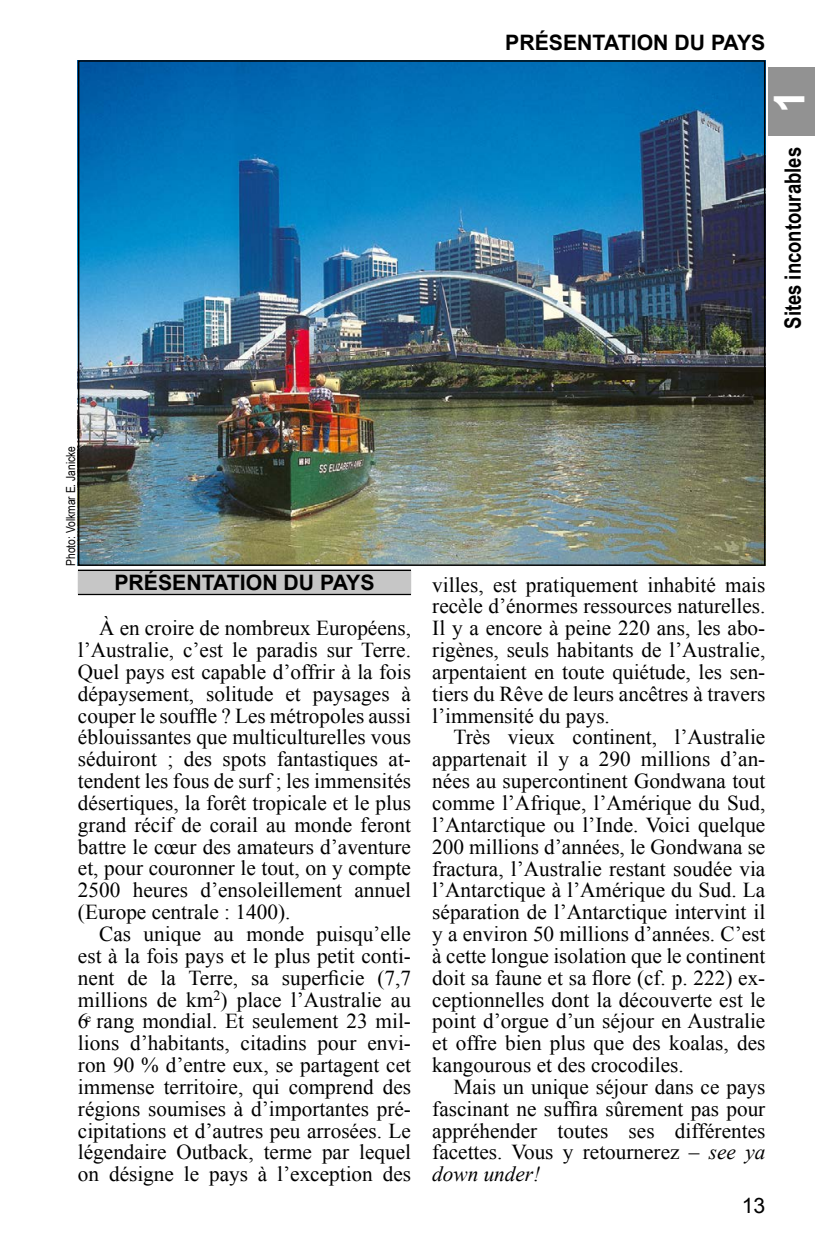
<style>
.page{position:relative;width:815px;height:1241px;background:#fff}
.page>*{position:absolute;margin:0;border:0;box-sizing:border-box;transform-origin:0 0}
.t1{font:700 42.5px "Arial";color:#fff}
.t2{font:700 22.5px "Arial Narrow";color:#000}
.t3{font:21.25px/21.8px "Times New Roman";color:#000;text-align:justify}
.t4{font:700 21.25px "Arial";color:#000}
.t5{font:21.25px "Arial";color:#000}
.t6{font:12.5px "Arial Narrow";color:#000}
.s1{font-style:italic}
</style>
<div class="page">
<img style="left:80px;top:62px;width:683px;height:502px">
<div style="left:78px;top:569px;width:333px;height:26px;background:linear-gradient(to right,#a9a9a9,#a9a9a9)"></div>
<div style="left:78px;top:571px;width:333px;height:22px;background:#c6c6c6"></div>
<div style="left:769px;top:67px;width:46px;height:69px;background:#929292"></div>
<p class="t4" style="left:505px;top:28px;width:262px">PRÉSENTATION DU PAYS</p>
<h1 class="t1" style="left:761px;top:113px;width:25px;rotate:-90deg">1</h1>
<p class="t2" style="left:776px;top:329px;width:183px;rotate:-90deg">Sites incontourables</p>
<p class="t6" style="left:62px;top:566px;width:121px;rotate:-90deg">Photo: Volkmar E. Janicke</p>
<p class="t4" style="left:114px;top:568px;width:262px">PRÉSENTATION DU PAYS</p>
<p class="t3" style="left:78px;top:617px;width:335px;text-indent:21px">À en croire de nombreux Européens, l’Australie, c’est le paradis sur Terre.<br>Quel pays est capable d’offrir à la fois dépaysement, solitude et paysages à couper le souffle ? Les métropoles aussi éblouissantes que multiculturelles vous séduiront ; des spots fantastiques at&shy;tendent les fous de surf ; les immensités désertiques, la forêt tropicale et le plus grand récif de corail au monde feront battre le cœur des amateurs d’aventure et, pour couronner le tout, on y compte 2500 heures d’ensoleillement annuel (Europe centrale : 1400).</p>
<p class="t3" style="left:78px;top:922px;width:335px;text-indent:21px">Cas unique au monde puisqu’elle est à la fois pays et le plus petit conti&shy;nent de la Terre, sa superficie (7,7 millions de km<sup>2</sup>) place l’Australie au 6ͤ rang mondial. Et seulement 23 mil&shy;lions d’habitants, citadins pour envi&shy;ron 90 % d’entre eux, se partagent cet immense territoire, qui comprend des régions soumises à d’importantes pré&shy;cipitations et d’autres peu arrosées. Le légendaire Outback, terme par lequel on désigne le pays à l’exception des</p>
<p class="t3" style="left:432px;top:573px;width:335px">villes, est pratiquement inhabité mais recèle d’énormes ressources naturelles.<br>Il y a encore à peine 220 ans, les abo&shy;rigènes, seuls habitants de l’Australie, arpentaient en toute quiétude, les sen&shy;tiers du Rêve de leurs ancêtres à travers l’immensité du pays.</p>
<p class="t3" style="left:432px;top:726px;width:335px;text-indent:21px">Très vieux continent, l’Australie appartenait il y a 290 millions d’an&shy;nées au supercontinent Gondwana tout comme l’Afrique, l’Amérique du Sud, l’Antarctique ou l’Inde. Voici quelque 200 millions d’années, le Gondwana se fractura, l’Australie restant soudée via l’Antarctique à l’Amérique du Sud. La séparation de l’Antarctique intervint il y a environ 50 millions d’années. C’est à cette longue isolation que le continent doit sa faune et sa flore (cf. p. 222) ex&shy;ceptionnelles dont la découverte est le point d’orgue d’un séjour en Australie et offre bien plus que des koalas, des kangourous et des crocodiles.</p>
<p class="t3" style="left:432px;top:1075px;width:335px;text-indent:21px">Mais un unique séjour dans ce pays fascinant ne suffira sûrement pas pour appréhender toutes ses différentes facettes. Vous y retournerez – <span class="s1">see ya down under!</span></p>
<p class="t5" style="left:742px;top:1190px;width:25px">13</p>
</div>
